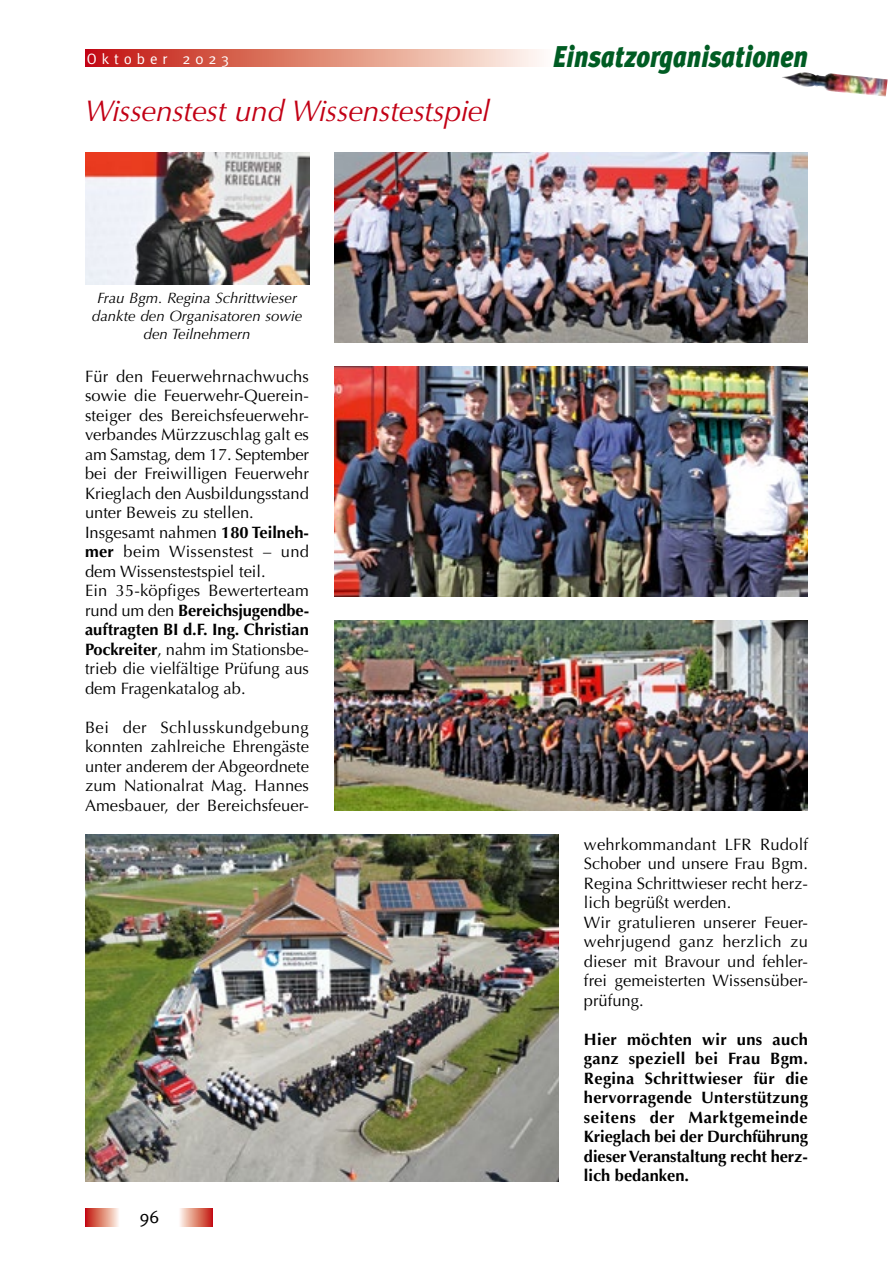
<style>
.page{position:relative;width:893px;height:1263px;background:#fff}
.page>*{position:absolute;margin:0;border:0;box-sizing:border-box;transform-origin:0 0}
.t1{font:italic 30px "Optima";letter-spacing:-.015em;color:#c20115}
.t2{font:italic 900 30px "Meta Plus";color:#005c23;scale:.85 1}
.t3{font:18px "Meta";color:#000}
.t4{font:16.5px/19.5px "Optima";color:#000}
.t5{font:700 16.5px/19.5px "Optima";letter-spacing:-.005em;color:#000;text-align:justify}
.t6{font:italic 15px/18px "Optima";color:#000;text-align:center}
.t7{font:15px "Meta";letter-spacing:.325em;color:#fff}
.s1{font-weight:700}
</style>
<div class="page">
<div style="left:85px;top:50px;width:468px;height:17px;background:linear-gradient(to right,#c11206,#fffeed)"></div>
<img style="left:782px;top:72px;width:106px;height:25px">
<div style="left:85px;top:1209px;width:34px;height:17px;background:linear-gradient(to right,#c11305,#fcf0df)"></div>
<div style="left:178px;top:1209px;width:34px;height:17px;background:linear-gradient(to right,#fffff0,#c62415)"></div>
<img style="left:85px;top:152px;width:224px;height:132px">
<img style="left:85px;top:835px;width:473px;height:346px">
<img style="left:334px;top:620px;width:474px;height:191px">
<img style="left:334px;top:152px;width:474px;height:191px">
<img style="left:334px;top:367px;width:474px;height:229px">
<p class="t7" style="left:87px;top:50px;width:144px">Oktober 2023</p>
<h1 class="t2" style="left:553px;top:39px;width:302px">Einsatzorganisationen</h1>
<h1 class="t1" style="left:85px;top:94px;width:406px">Wissenstest und Wissenstestspiel</h1>
<p class="t6" style="left:92px;top:289px;width:212px">Frau Bgm. Regina Schrittwieser dankte den Organisatoren sowie den Teilnehmern</p>
<p class="t4" style="left:85px;top:367px;width:226px">Für den Feuerwehrnachwuchs sowie die Feuerwehr-Querein&shy;steiger des Bereichsfeuerwehr&shy;verbandes Mürzzuschlag galt es am Samstag, dem 17. September bei der Freiwilligen Feuerwehr<br>Krieglach den Ausbildungsstand unter Beweis zu stellen.<br>Insgesamt nahmen <span class="s1">180 Teilneh&shy;mer</span> beim Wissenstest – und dem Wissenstestspiel teil.<br>Ein 35-köpfiges Bewerterteam rund um den <span class="s1">Bereichsjugendbe&shy;auftragten BI d.F. Ing. Christian<br>Pockreiter</span>, nahm im Stationsbe&shy;trieb die vielfältige Prüfung aus dem Fragenkatalog ab.</p>
<p class="t4" style="left:85px;top:718px;width:225px;text-align:justify">Bei der Schlusskundgebung konnten zahlreiche Ehrengäste unter anderem der Abgeordnete zum Nationalrat Mag. Hannes Amesbauer, der Bereichsfeuer-</p>
<p class="t3" style="left:140px;top:1207px;width:21px">96</p>
<p class="t4" style="left:584px;top:835px;width:226px">wehrkommandant LFR Rudolf<br>Schober und unsere Frau Bgm.<br>Regina Schrittwieser recht herz&shy;lich begrüßt werden.<br>Wir gratulieren unserer Feuer&shy;wehrjugend ganz herzlich zu dieser mit Bravour und fehler&shy;frei gemeisterten Wissensüber&shy;prüfung.</p>
<p class="t5" style="left:584px;top:1030px;width:226px">Hier möchten wir uns auch ganz speziell bei Frau Bgm.<br>Regina Schrittwieser für die hervorragende Unterstützung seitens der Marktgemeinde Krieglach bei der Durchführung dieser Veranstaltung recht herz&shy;lich bedanken.</p>
</div>
